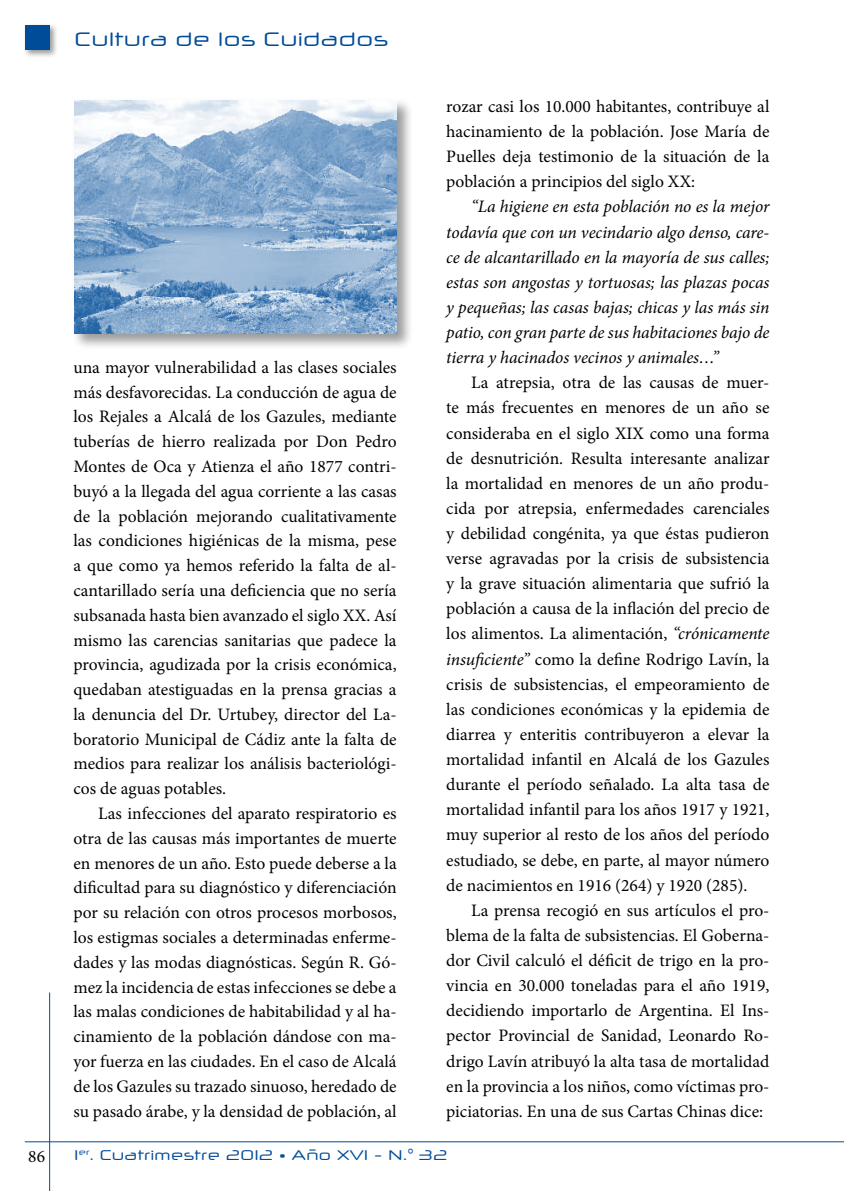
<style>
.page{position:relative;width:844px;height:1191px;background:#fff}
.page>*{position:absolute;margin:0;border:0;box-sizing:border-box;transform-origin:0 0}
.t1{font:19.25px "Neuropol X Free";color:#004c99}
.t2{font:17.5px/24.8px "Minion Pro";color:#000;text-align:justify}
.t3{font:italic 17.5px/25.2px "Minion Pro";letter-spacing:-.005em;color:#000;text-align:justify}
.t4{font:14px "Neuropol X Free";color:#004c99}
.s1{font-style:italic}
</style>
<div class="page">
<hr style="left:49px;top:992px;width:1px;height:199px;background:#004c99">
<hr style="left:25px;top:1141px;width:818px;height:1px;background:#004c99">
<div style="left:23px;top:23px;width:36px;height:36px;background:#000;opacity:.4"></div>
<div style="left:25px;top:25px;width:25px;height:25px;background:#004c99"></div>
<div style="left:72px;top:97px;width:341px;height:254px;background:#000;opacity:.4"></div>
<img style="left:75px;top:100px;width:321px;height:234px">
<p class="t2" style="left:28px;top:1144px;width:18px">86</p>
<p class="t1" style="left:74px;top:27px;width:315px">Cultura de los Cuidados</p>
<p class="t2" style="left:73px;top:355px;width:324px">una mayor vulnerabilidad a las clases sociales más desfavorecidas. La conducción de agua de los Rejales a Alcalá de los Gazules, mediante tuberías de hierro realizada por Don Pedro Montes de Oca y Atienza el año 1877 contri&shy;buyó a la llegada del agua corriente a las casas de la población mejorando cualitativamente las condiciones higiénicas de la misma, pese a que como ya hemos referido la falta de al&shy;cantarillado sería una deficiencia que no sería subsanada hasta bien avanzado el siglo XX. Así mismo las carencias sanitarias que padece la provincia, agudizada por la crisis económica, quedaban atestiguadas en la prensa gracias a la denuncia del Dr. Urtubey, director del La&shy;boratorio Municipal de Cádiz ante la falta de medios para realizar los análisis bacteriológi&shy;cos de aguas potables.</p>
<p class="t2" style="left:73px;top:801px;width:324px;text-indent:25px">Las infecciones del aparato respiratorio es otra de las causas más importantes de muerte en menores de un año. Esto puede deberse a la dificultad para su diagnóstico y diferenciación por su relación con otros procesos morbosos, los estigmas sociales a determinadas enferme&shy;dades y las modas diagnósticas. Según R. Gó&shy;mez la incidencia de estas infecciones se debe a las malas condiciones de habitabilidad y al ha&shy;cinamiento de la población dándose con ma&shy;yor fuerza en las ciudades. En el caso de Alcalá de los Gazules su trazado sinuoso, heredado de su pasado árabe, y la densidad de población, al</p>
<p class="t2" style="left:446px;top:94px;width:324px">rozar casi los 10.000 habitantes, contribuye al hacinamiento de la población. Jose María de Puelles deja testimonio de la situación de la población a principios del siglo XX:</p>
<p class="t3" style="left:446px;top:194px;width:324px;text-indent:25px">“La higiene en esta población no es la mejor todavía que con un vecindario algo denso, care&shy;ce de alcantarillado en la mayoría de sus calles; estas son angostas y tortuosas; las plazas pocas y pequeñas; las casas bajas; chicas y las más sin patio, con gran parte de sus habitaciones bajo de tierra y hacinados vecinos y animales…”</p>
<p class="t2" style="left:446px;top:370px;width:324px;text-indent:25px">La atrepsia, otra de las causas de muer&shy;te más frecuentes en menores de un año se consideraba en el siglo XIX como una forma de desnutrición. Resulta interesante analizar la mortalidad en menores de un año produ&shy;cida por atrepsia, enfermedades carenciales y debilidad congénita, ya que éstas pudieron verse agravadas por la crisis de subsistencia y la grave situación alimentaria que sufrió la población a causa de la inflación del precio de los alimentos. La alimentación, <span class="s1">“crónicamente insuficiente”</span> como la define Rodrigo Lavín, la crisis de subsistencias, el empeoramiento de las condiciones económicas y la epidemia de diarrea y enteritis contribuyeron a elevar la mortalidad infantil en Alcalá de los Gazules durante el período señalado. La alta tasa de mortalidad infantil para los años 1917 y 1921, muy superior al resto de los años del período estudiado, se debe, en parte, al mayor número de nacimientos en 1916 (264) y 1920 (285).</p>
<p class="t2" style="left:446px;top:897px;width:324px;text-indent:25px">La prensa recogió en sus artículos el pro&shy;blema de la falta de subsistencias. El Goberna&shy;dor Civil calculó el déficit de trigo en la pro&shy;vincia en 30.000 toneladas para el año 1919, decidiendo importarlo de Argentina. El Ins&shy;pector Provincial de Sanidad, Leonardo Ro&shy;drigo Lavín atribuyó la alta tasa de mortalidad en la provincia a los niños, como víctimas pro&shy;piciatorias. En una de sus Cartas Chinas dice:</p>
<p class="t4" style="left:74px;top:1146px;width:375px">1<sup>er</sup>. Cuatrimestre 2012 • Año XVI - N.° 32</p>
</div>
